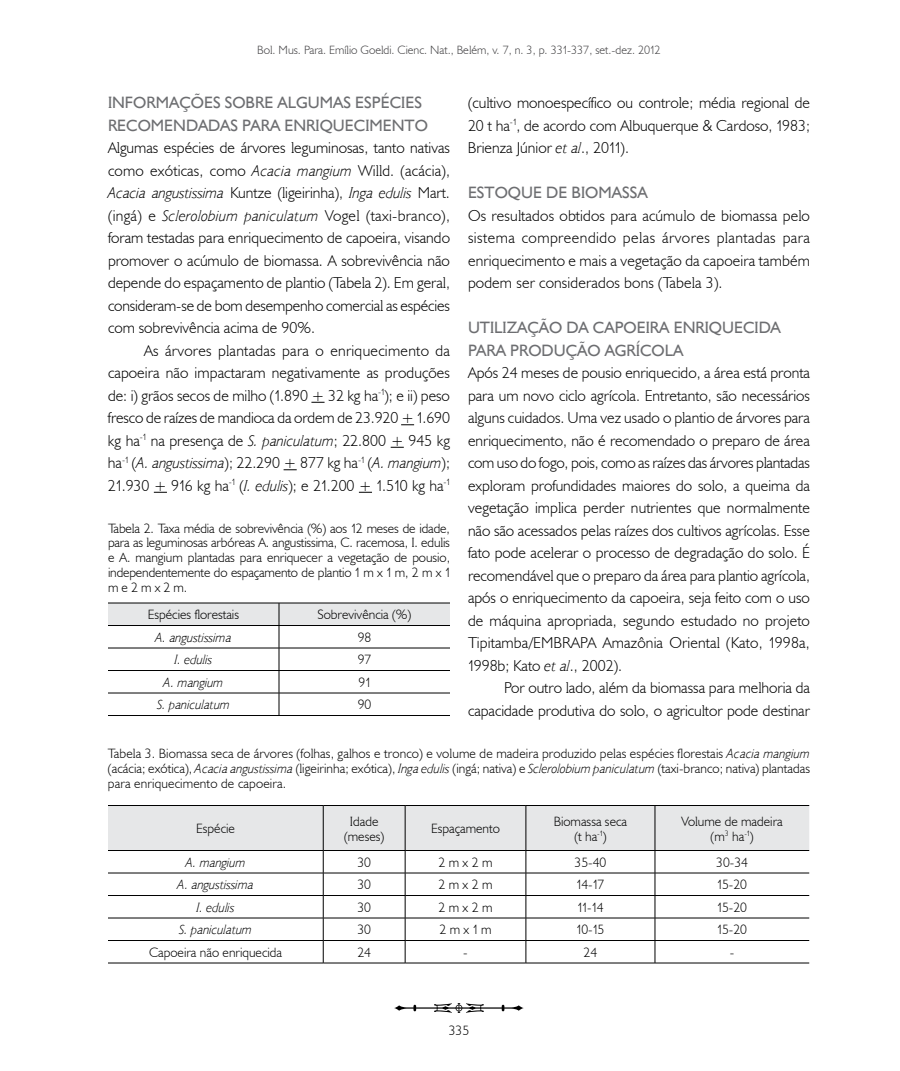
<style>
.page{position:relative;width:900px;height:1071px;background:#fff}
.page>*{position:absolute;margin:0;border:0;box-sizing:border-box;transform-origin:0 0}
.t1{font:16.5px "mpegbold";color:#6d6e71}
.t2{font:15.75px/22.5px "MPEG";color:#000;text-align:justify}
.t3{font:13.5px/15px "MPEG";color:#000;text-align:center}
.t4{font:italic 13.5px "MPEG";color:#000}
.t5{font:12px "MPEG";color:#414042}
.s1{font-style:italic}
</style>
<div class="page">
<svg style="left:394px;top:1003px;width:130px;height:10px"></svg>
<svg style="left:311px;top:402px;width:14px;height:1px"></svg>
<svg style="left:401px;top:424px;width:13px;height:1px"></svg>
<svg style="left:391px;top:447px;width:13px;height:1px"></svg>
<svg style="left:284px;top:469px;width:13px;height:1px"></svg>
<svg style="left:154px;top:492px;width:13px;height:1px"></svg>
<svg style="left:359px;top:492px;width:13px;height:1px"></svg>
<svg style="left:108px;top:603px;width:342px;height:112px"></svg>
<hr style="left:108px;top:715px;width:171px;height:1px;background:#000">
<hr style="left:279px;top:715px;width:171px;height:1px;background:#000">
<hr style="left:108px;top:805px;width:215px;height:1px;background:#000">
<hr style="left:323px;top:805px;width:82px;height:1px;background:#000">
<hr style="left:405px;top:805px;width:121px;height:1px;background:#000">
<hr style="left:526px;top:805px;width:129px;height:1px;background:#000">
<hr style="left:655px;top:805px;width:154px;height:1px;background:#000">
<svg style="left:108px;top:806px;width:701px;height:157px"></svg>
<hr style="left:108px;top:963px;width:215px;height:1px;background:#000">
<hr style="left:323px;top:963px;width:82px;height:1px;background:#000">
<hr style="left:405px;top:963px;width:121px;height:1px;background:#000">
<hr style="left:526px;top:963px;width:129px;height:1px;background:#000">
<hr style="left:655px;top:963px;width:154px;height:1px;background:#000">
<p class="t5" style="left:257px;top:43px;width:405px">Bol. Mus. Para. Emílio Goeldi. Cienc. Nat., Belém, v. 7, n. 3, p. 331-337, set.-dez. 2012</p>
<p class="t1" style="left:108px;top:92px;width:38px">INFORMAÇ</p>
<p class="t1" style="left:191px;top:92px;width:45px">ÕES SOBRE</p>
<p class="t1" style="left:278px;top:92px;width:31px">ALGUMAS</p>
<p class="t1" style="left:355px;top:92px;width:44px">ESPÉCIES</p>
<p class="t1" style="left:108px;top:115px;width:12px">RECOMENDADAS</p>
<p class="t1" style="left:242px;top:115px;width:11px">PARA</p>
<p class="t1" style="left:284px;top:115px;width:10px">ENRI</p>
<p class="t1" style="left:320px;top:115px;width:25px">QUECIMENTO</p>
<p class="t2" style="left:108px;top:136px;width:344px">Algumas espécies de árvores leguminosas, tanto nativas como exóticas, como <span class="s1">Acacia mangium</span> Willd. (acácia), <span class="s1">Acacia angustissima</span> Kuntze (ligeirinha), <span class="s1">Inga edulis</span> Mart. (ingá) e <span class="s1">Sclerolobium paniculatum</span> Vogel (taxi-branco), foram testadas para enriquecimento de capoeira, visando promover o acúmulo de biomassa. A sobrevivência não depende do espaçamento de plantio (Tabela 2). Em geral, consideram-se de bom desempenho comercial as espécies com sobrevivência acima de 90%.</p>
<p class="t2" style="left:108px;top:339px;width:344px;text-indent:36px">As árvores plantadas para o enriquecimento da capoeira não impactaram negativamente as produções de: i) grãos secos de milho (1.890 + 32 kg ha<sup>-1</sup>); e ii) peso fresco de raízes de mandioca da ordem de 23.920 + 1.690 kg ha<sup>-1</sup> na presença de <span class="s1">S. paniculatum</span>; 22.800 + 945 kg ha<sup>-1</sup> (<span class="s1">A. angustissima</span>); 22.290 + 877 kg ha<sup>-1</sup> (<span class="s1">A. mangium</span>); 21.930 + 916 kg ha<sup>-1</sup> (<span class="s1">I. edulis</span>); e 21.200 + 1.510 kg ha<sup>-1</sup></p>
<p class="t2" style="left:468px;top:91px;width:344px">(cultivo monoespecífico ou controle; média regional de 20 t ha<sup>-1</sup>, de acordo com Albuquerque &amp; Cardoso, 1983; Brienza Júnior <span class="s1">et al</span>., 2011).</p>
<p class="t1" style="left:468px;top:182px;width:20px">ESTO</p>
<p class="t1" style="left:508px;top:182px;width:75px">QUEDEBIOMASSA</p>
<p class="t2" style="left:468px;top:204px;width:344px">Os resultados obtidos para acúmulo de biomassa pelo sistema compreendido pelas árvores plantadas para enriquecimento e mais a vegetação da capoeira também podem ser considerados bons (Tabela 3).</p>
<p class="t1" style="left:468px;top:317px;width:62px">UTI LIZAÇÃO</p>
<p class="t1" style="left:567px;top:317px;width:37px">DA CAPOEIRA</p>
<p class="t1" style="left:674px;top:317px;width:10px">ENRI</p>
<p class="t1" style="left:709px;top:317px;width:24px">QUECIDA</p>
<p class="t1" style="left:468px;top:340px;width:11px">PARA</p>
<p class="t1" style="left:510px;top:340px;width:13px">PRODUÇÃO</p>
<p class="t1" style="left:605px;top:340px;width:77px">AGRÍCO LA</p>
<p class="t2" style="left:468px;top:361px;width:344px">Após 24 meses de pousio enriquecido, a área está pronta para um novo ciclo agrícola. Entretanto, são necessários alguns cuidados. Uma vez usado o plantio de árvores para enriquecimento, não é recomendado o preparo de área com uso do fogo, pois, como as raízes das árvores plantadas exploram profundidades maiores do solo, a queima da vegetação implica perder nutrientes que normalmente não são acessados pelas raízes dos cultivos agrícolas. Esse fato pode acelerar o processo de degradação do solo. É recomendável que o preparo da área para plantio agrícola, após o enriquecimento da capoeira, seja feito com o uso de máquina apropriada, segundo estudado no projeto Tipitamba/EMBRAPA Amazônia Oriental (Kato, 1998a, 1998b; Kato <span class="s1">et al</span>., 2002).</p>
<p class="t2" style="left:468px;top:676px;width:343px;text-align:right">Por outro lado, além da biomassa para melhoria da capacidade produtiva do solo, o agricultor pode destinar</p>
<p class="t3" style="left:108px;top:520px;width:344px;text-align:justify">Tabela 2. Taxa média de sobrevivência (%) aos 12 meses de idade, para as leguminosas arbóreas A. angustissima, C. racemosa, I. edulis e A. mangium plantadas para enriquecer a vegetação de pousio, independentemente do espaçamento de plantio 1 m x 1 m, 2 m x 1 m e 2 m x 2 m.</p>
<p class="t3" style="left:148px;top:607px;width:93px">Espécies florestais</p>
<p class="t3" style="left:318px;top:607px;width:95px">Sobrevivência (%)</p>
<p class="t4" style="left:155px;top:629px;width:78px">A. angustissima</p>
<p class="t3" style="left:358px;top:630px;width:15px">98</p>
<p class="t4" style="left:175px;top:652px;width:39px">I. edulis</p>
<p class="t3" style="left:358px;top:652px;width:15px">97</p>
<p class="t4" style="left:164px;top:674px;width:61px">A. mangium</p>
<p class="t3" style="left:359px;top:675px;width:13px">91</p>
<p class="t4" style="left:157px;top:697px;width:74px">S. paniculatum</p>
<p class="t3" style="left:358px;top:697px;width:15px">90</p>
<p class="t3" style="left:108px;top:745px;width:704px;text-align:justify">Tabela 3. Biomassa seca de árvores (folhas, galhos e tronco) e volume de madeira produzido pelas espécies florestais <span class="s1">Acacia mangium </span>(acácia; exótica), <span class="s1">Acacia angustissima</span> (ligeirinha; exótica), <span class="s1">Inga edulis</span> (ingá; nativa) e <span class="s1">Sclerolobium paniculatum</span> (taxi-branco; nativa) plantadas para enriquecimento de capoeira.</p>
<p class="t3" style="left:196px;top:821px;width:40px">Espécie</p>
<p class="t3" style="left:344px;top:813px;width:42px">Idade (meses)</p>
<p class="t3" style="left:431px;top:821px;width:70px">Espaçamento</p>
<p class="t3" style="left:554px;top:813px;width:75px">Biomassa seca (t ha<sup>-1</sup>)</p>
<p class="t3" style="left:681px;top:813px;width:103px">Volume de madeira (m<sup>3</sup> ha<sup>-1</sup>)</p>
<p class="t4" style="left:186px;top:854px;width:61px">A. mangium</p>
<p class="t3" style="left:357px;top:855px;width:15px">30</p>
<p class="t3" style="left:439px;top:855px;width:55px">2 m x 2 m</p>
<p class="t3" style="left:575px;top:855px;width:33px">35-40</p>
<p class="t3" style="left:716px;top:855px;width:33px">30-34</p>
<p class="t4" style="left:178px;top:877px;width:78px">A. angustissima</p>
<p class="t3" style="left:357px;top:877px;width:15px">30</p>
<p class="t3" style="left:439px;top:877px;width:55px">2 m x 2 m</p>
<p class="t3" style="left:576px;top:877px;width:30px">14-17</p>
<p class="t3" style="left:717px;top:877px;width:31px">15-20</p>
<p class="t4" style="left:197px;top:899px;width:39px">I. edulis</p>
<p class="t3" style="left:357px;top:900px;width:15px">30</p>
<p class="t3" style="left:439px;top:900px;width:55px">2 m x 2 m</p>
<p class="t3" style="left:577px;top:900px;width:28px">11-14</p>
<p class="t3" style="left:717px;top:900px;width:31px">15-20</p>
<p class="t4" style="left:179px;top:922px;width:74px">S. paniculatum</p>
<p class="t3" style="left:357px;top:922px;width:15px">30</p>
<p class="t3" style="left:440px;top:922px;width:54px">2 m x 1 m</p>
<p class="t3" style="left:576px;top:922px;width:30px">10-15</p>
<p class="t3" style="left:717px;top:922px;width:31px">15-20</p>
<p class="t3" style="left:149px;top:945px;width:134px">Capoeira não enriquecida</p>
<p class="t3" style="left:357px;top:945px;width:15px">24</p>
<p class="t3" style="left:463px;top:945px;width:6px">-</p>
<p class="t3" style="left:584px;top:945px;width:15px">24</p>
<p class="t3" style="left:730px;top:945px;width:6px">-</p>
<p class="t3" style="left:449px;top:1023px;width:22px">335</p>
</div>
